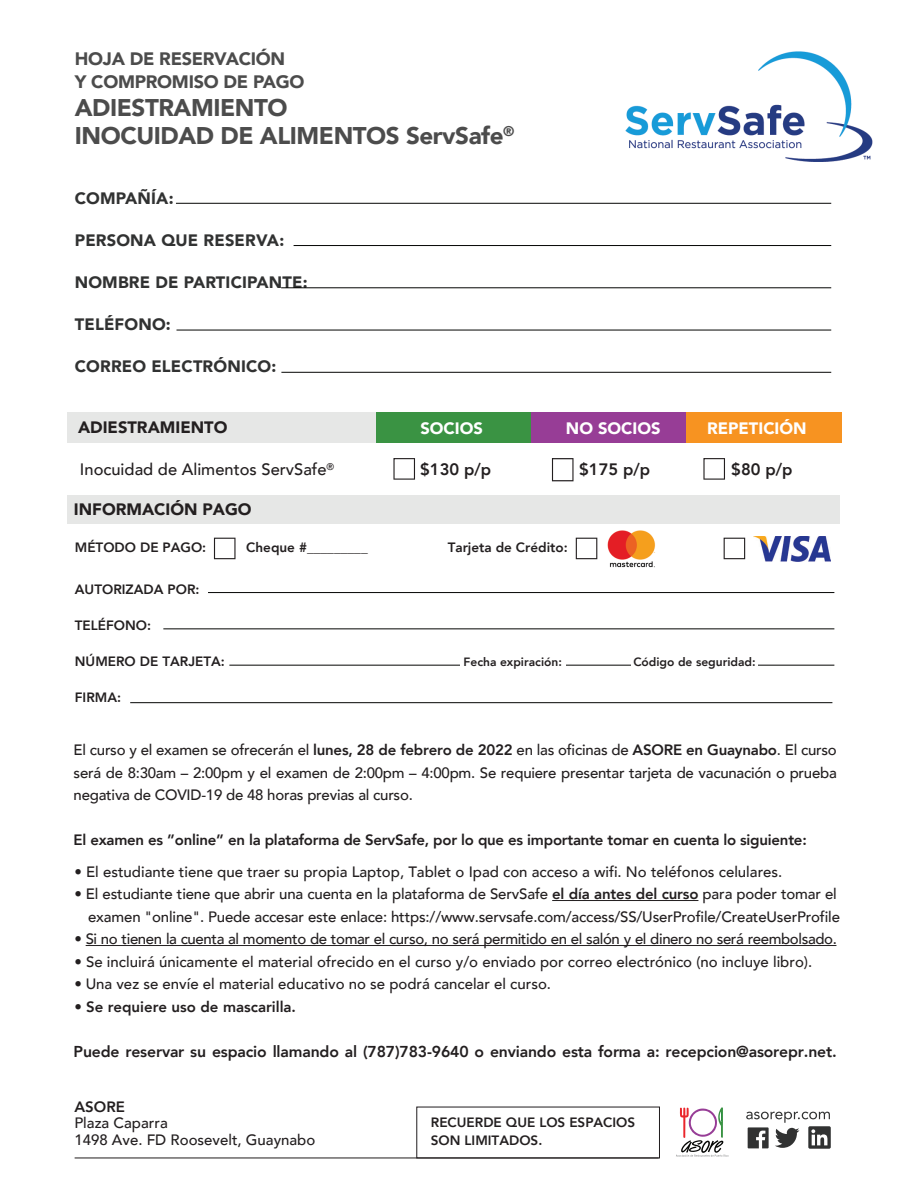
<style>
.page{position:relative;width:918px;height:1188px;background:#fff}
.page>*{position:absolute;margin:0;border:0;box-sizing:border-box;transform-origin:0 0}
.t1{font:900 24.15px/28.3px "Avenir";letter-spacing:-.02em;color:#4c4c4c}
.t2{font:900 18px/22.5px "Avenir";letter-spacing:-.015em;color:#4c4c4c}
.t3{font:900 16.5px "Avenir";letter-spacing:.01em;color:#313232}
.t4{font:900 16.5px "Avenir";color:#231f20}
.t5{font:500 16.5px "Avenir";color:#231f20}
.t6{font:900 16.5px "Avenir";color:#fff}
.t7{font:800 16.5px "Avenir";color:#231f20}
.t8{font:800 15.75px "Avenir";letter-spacing:-.01em;color:#231f20}
.t9{font:500 15px/22.5px "Avenir";letter-spacing:-.01em;color:#231f20;text-align:justify}
.t10{font:800 15px "Avenir";letter-spacing:-.015em;color:#231f20}
.t11{font:800 13.5px/18px "Avenir";color:#231f20}
.t12{font:800 12px "Avenir";color:#231f20}
.s1{font-weight:800}
.s2{font-weight:500}
</style>
<div class="page">
<div style="left:68px;top:412px;width:772px;height:31px;background:#e6e7e6"></div>
<div style="left:376px;top:412px;width:155px;height:30px;background:#3a9343"></div>
<div style="left:531px;top:412px;width:155px;height:30px;background:#973d96"></div>
<div style="left:687px;top:412px;width:155px;height:30px;background:#f79321"></div>
<hr style="left:229px;top:665px;width:605px;height:1px;background:#040503">
<div style="left:460px;top:651px;width:106px;height:19px;background:#fff"></div>
<div style="left:631px;top:650px;width:126px;height:19px;background:#fff"></div>
<img style="left:607px;top:530px;width:49px;height:38px">
<img style="left:754px;top:536px;width:77px;height:25px">
<svg style="left:214px;top:538px;width:22px;height:21px"></svg>
<svg style="left:576px;top:538px;width:21px;height:21px"></svg>
<svg style="left:724px;top:538px;width:21px;height:21px"></svg>
<hr style="left:208px;top:592px;width:626px;height:1px;background:#040503">
<hr style="left:163px;top:629px;width:671px;height:1px;background:#040503">
<div style="left:68px;top:495px;width:772px;height:29px;background:#e6e7e6"></div>
<hr style="left:281px;top:288px;width:550px;height:1px;background:#040503">
<svg style="left:746px;top:1112px;width:85px;height:37px"></svg>
<svg style="left:676px;top:1107px;width:53px;height:50px"></svg>
<hr style="left:176px;top:203px;width:655px;height:1px;background:#040503">
<hr style="left:294px;top:245px;width:537px;height:1px;background:#040503">
<hr style="left:176px;top:330px;width:655px;height:1px;background:#040503">
<svg style="left:552px;top:458px;width:22px;height:23px"></svg>
<svg style="left:703px;top:458px;width:22px;height:22px"></svg>
<hr style="left:552px;top:900px;width:146px;height:1px;background:#231f20">
<hr style="left:86px;top:945px;width:750px;height:1px;background:#231f20">
<hr style="left:281px;top:372px;width:550px;height:1px;background:#040503">
<hr style="left:130px;top:702px;width:702px;height:1px;background:#040503">
<svg style="left:393px;top:458px;width:22px;height:22px"></svg>
<img style="left:625px;top:51px;width:248px;height:111px">
<hr style="left:75px;top:1157px;width:584px;height:1px;background:#231f20">
<p class="t2" style="left:75px;top:47px;width:231px">HOJA DE RESERVACIÓN<br>Y COMPROMISO DE PAGO</p>
<h1 class="t1" style="left:75px;top:93px;width:441px">ADIESTRAMIENTO<br>INOCUIDAD DE ALIMENTOS ServSafe<sup>®</sup></h1>
<p class="t3" style="left:75px;top:184px;width:100px">COMPAÑÍA:</p>
<p class="t3" style="left:75px;top:226px;width:211px">PERSONA QUE RESERVA:</p>
<p class="t3" style="left:75px;top:268px;width:234px">NOMBRE DE PARTICIPANTE:</p>
<p class="t3" style="left:75px;top:310px;width:98px">TELÉFONO:</p>
<p class="t3" style="left:75px;top:352px;width:203px">CORREO ELECTRÓNICO:</p>
<p class="t4" style="left:78px;top:413px;width:151px">ADIESTRAMIENTO</p>
<p class="t6" style="left:420px;top:414px;width:64px">SOCIOS</p>
<p class="t6" style="left:566px;top:414px;width:96px">NO SOCIOS</p>
<p class="t6" style="left:707px;top:414px;width:101px">REPETICIÓN</p>
<p class="t5" style="left:80px;top:455px;width:256px">Inocuidad de Alimentos ServSafe<sup>®</sup></p>
<p class="t7" style="left:420px;top:457px;width:73px">$130 p/p</p>
<p class="t7" style="left:579px;top:457px;width:73px">$175 p/p</p>
<p class="t7" style="left:731px;top:457px;width:63px">$80 p/p</p>
<p class="t4" style="left:74px;top:495px;width:179px">INFORMACIÓN PAGO</p>
<p class="t11" style="left:75px;top:539px;width:133px">MÉTODO DE PAGO:</p>
<p class="t11" style="left:246px;top:539px;width:123px">Cheque #_________</p>
<p class="t11" style="left:448px;top:539px;width:122px">Tarjeta de Crédito:</p>
<p class="t11" style="left:75px;top:581px;width:126px">AUTORIZADA POR:</p>
<p class="t11" style="left:75px;top:617px;width:78px">TELÉFONO:</p>
<p class="t11" style="left:75px;top:653px;width:151px">NÚMERO DE TARJETA:</p>
<p class="t12" style="left:464px;top:653px;width:100px">Fecha expiración:</p>
<p class="t12" style="left:633px;top:653px;width:124px">Código de seguridad:</p>
<p class="t11" style="left:75px;top:689px;width:48px">FIRMA:</p>
<p class="t9" style="left:74px;top:738px;width:765px">El curso y el examen se ofrecerán el <span class="s1">lunes, 28 de febrero de 2022</span> en las oficinas de <span class="s1">ASORE en Guaynabo</span>. El curso será de 8:30am – 2:00pm y el examen de 2:00pm – 4:00pm. Se requiere presentar tarjeta de vacunación o prueba negativa de COVID-19 de 48 horas previas al curso.</p>
<p class="t10" style="left:74px;top:829px;width:735px">El examen es ”online” en la plataforma de ServSafe, por lo que es importante tomar en cuenta lo siguiente:</p>
<p class="t9" style="left:74px;top:860px;width:710px">• El estudiante tiene que traer su propia Laptop, Tablet o Ipad con acceso a wifi. No teléfonos celulares.</p>
<p class="t9" style="left:74px;top:882px;width:767px;text-align:right">• El estudiante tiene que abrir una cuenta en la plataforma de ServSafe <span class="s1">el día antes del curso</span> para poder tomar el examen "online". Puede accesar este enlace: https://www.servsafe.com/access/SS/UserProfile/CreateUserProfile</p>
<p class="t9" style="left:74px;top:927px;width:764px">• Si no tienen la cuenta al momento de tomar el curso, no será permitido en el salón y el dinero no será reembolsado.</p>
<p class="t9" style="left:74px;top:950px;width:739px">• Se incluirá únicamente el material ofrecido en el curso y/o enviado por correo electrónico (no incluye libro).</p>
<p class="t9" style="left:74px;top:972px;width:478px">• Una vez se envíe el material educativo no se podrá cancelar el curso.</p>
<p class="t10" style="left:74px;top:995px;width:223px"><span class="s2">•</span> Se requiere uso de mascarilla.</p>
<p class="t8" style="left:74px;top:1039px;width:765px">Puede reservar su espacio llamando al (787)783-9640 o enviando esta forma a: recepcion@asorepr.net.</p>
<p class="t10" style="left:74px;top:1095px;width:52px">ASORE</p>
<p class="t9" style="left:74px;top:1114px;width:242px;line-height:16.5px">Plaza Caparra<br>1498 Ave. FD Roosevelt, Guaynabo</p>
<p class="t11" style="left:431px;top:1113px;width:206px">RECUERDE QUE LOS ESPACIOS<br>SON LIMITADOS.</p>
</div>
